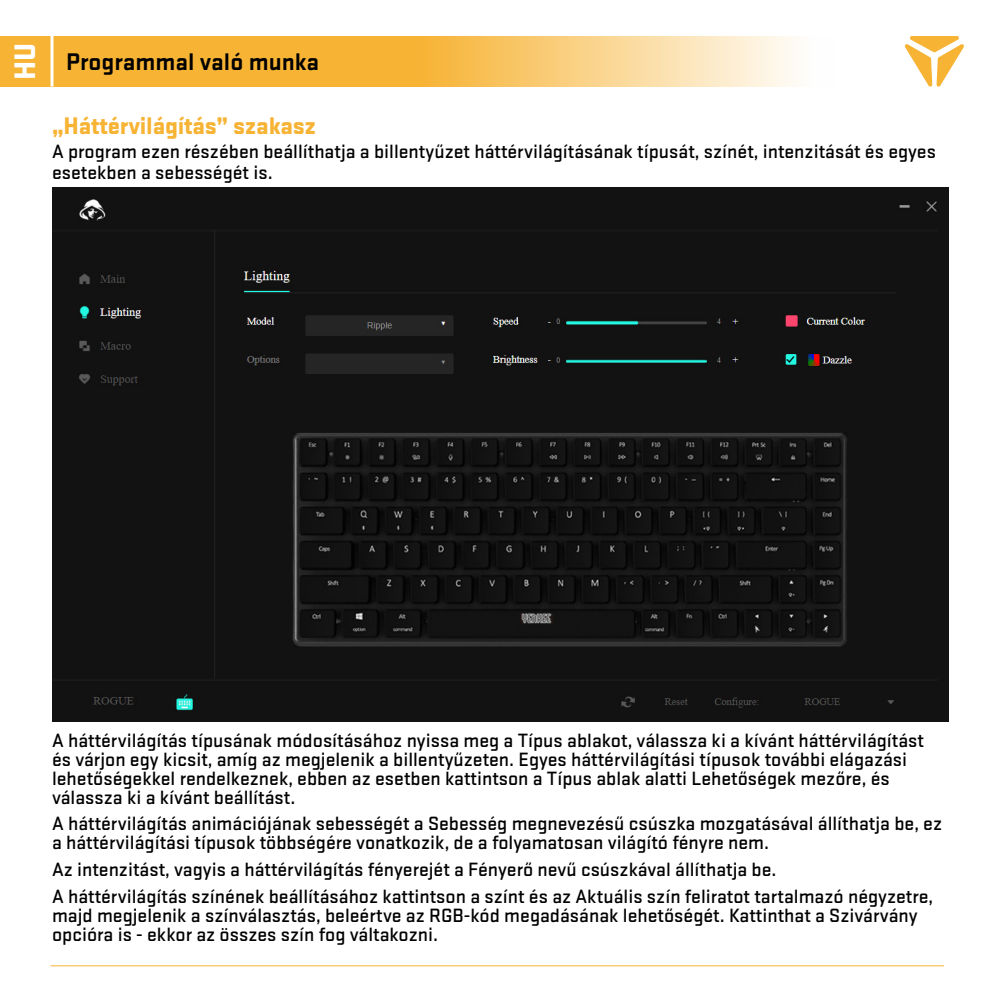
<style>
.page{position:relative;width:1000px;height:1000px;background:#fff}
.page>*{position:absolute;margin:0;border:0;box-sizing:border-box;transform-origin:0 0}
.t1{font:900 30.9px "Stratum 2";color:#fff}
.t2{font:900 25px "Stratum 2";letter-spacing:-.01em;color:#f7b334}
.t3{font:700 25px "Stratum 2";color:#000}
.t4{font:500 20px/19px "Stratum 2";color:#000}
</style>
<div class="page">
<svg style="left:904px;top:36px;width:60px;height:51px"></svg>
<svg style="left:0;top:36px;width:797px;height:51px;background:#f8c461"></svg>
<hr style="left:50px;top:965px;width:894px;height:1px;background:#f7b334">
<svg style="left:50px;top:36px;width:4px;height:51px"></svg>
<img style="left:53px;top:187px;width:896px;height:534px">
<p class="t1" style="left:2px;top:80px;width:39px;rotate:-90deg">HU</p>
<p class="t3" style="left:66px;top:44px;width:255px">Programmal való munka</p>
<p class="t2" style="left:52px;top:108px;width:266px">„Háttérvilágítás” szakasz</p>
<p class="t4" style="left:52px;top:139px;width:885px;line-height:21.6px">A program ezen részében beállíthatja a billentyűzet háttérvilágításának típusát, színét, intenzitását és egyes esetekben a sebességét is.</p>
<p class="t4" style="left:52px;top:730px;width:874px">A háttérvilágítás típusának módosításához nyissa meg a Típus ablakot, válassza ki a kívánt háttérvilágítást és várjon egy kicsit, amíg az megjelenik a billentyűzeten. Egyes háttérvilágítási típusok további elágazási lehetőségekkel rendelkeznek, ebben az esetben kattintson a Típus ablak alatti Lehetőségek mezőre, és válassza ki a kívánt beállítást.</p>
<p class="t4" style="left:52px;top:813px;width:892px">A háttérvilágítás animációjának sebességét a Sebesség megnevezésű csúszka mozgatásával állíthatja be, ez a háttérvilágítási típusok többségére vonatkozik, de a folyamatosan világító fényre nem.</p>
<p class="t4" style="left:52px;top:859px;width:726px">Az intenzitást, vagyis a háttérvilágítás fényerejét a Fényerő nevű csúszkával állíthatja be.</p>
<p class="t4" style="left:52px;top:885px;width:883px">A háttérvilágítás színének beállításához kattintson a színt és az Aktuális szín feliratot tartalmazó négyzetre, majd megjelenik a színválasztás, beleértve az RGB-kód megadásának lehetőségét. Kattinthat a Szivárvány opcióra is - ekkor az összes szín fog váltakozni.</p>
</div>
